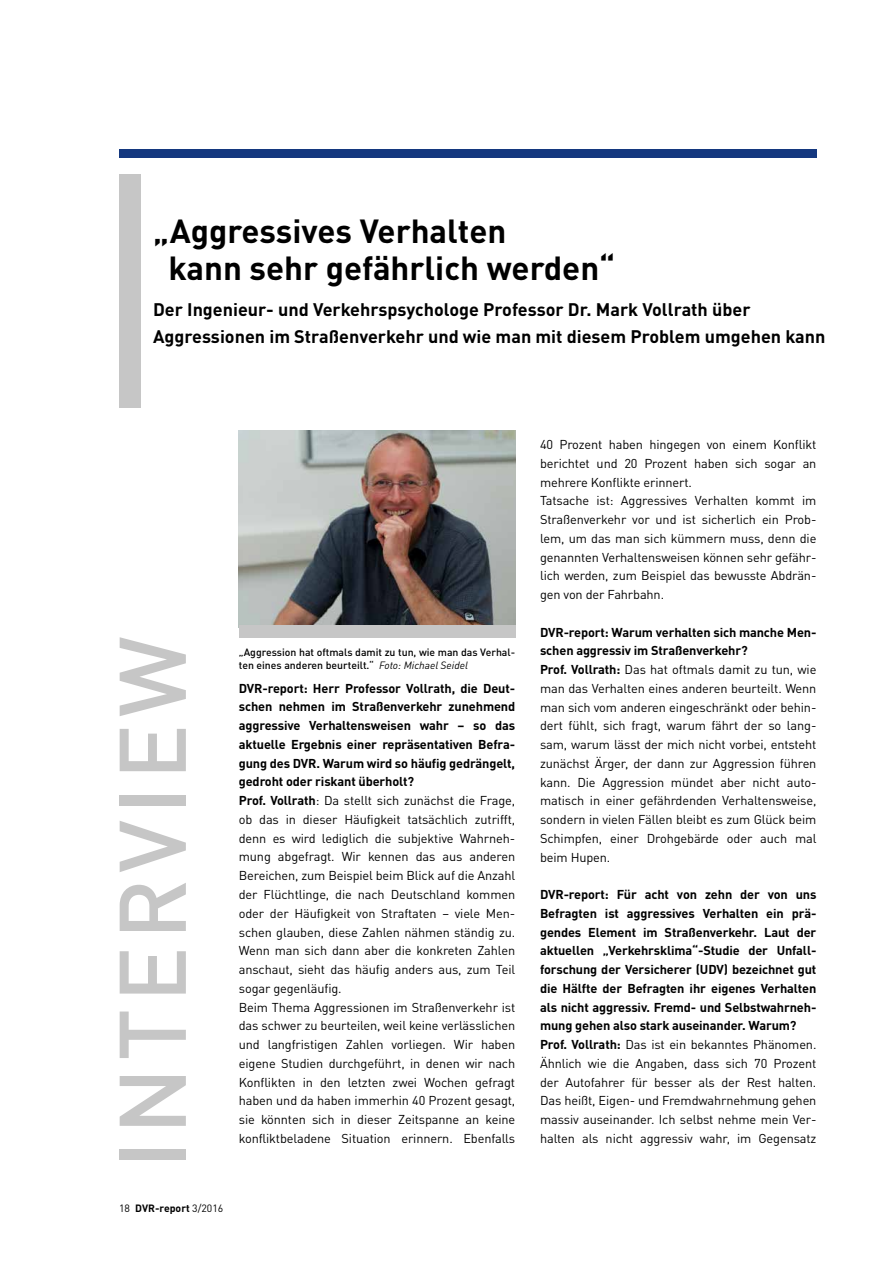
<style>
.page{position:relative;width:893px;height:1263px;background:#fff}
.page>*{position:absolute;margin:0;border:0;box-sizing:border-box;transform-origin:0 0}
.t1{font:500 93px "DINOT";letter-spacing:.07em;color:#c6c6c6}
.t2{font:700 33px/37.5px "DINOT";color:#000}
.t3{font:700 18px/27px "DINOT";color:#000}
.t4{font:12.75px/18.8px "DINOT";letter-spacing:-.01em;color:#000}
.t5{font:700 12.75px/18.8px "DINOT";letter-spacing:-.01em;color:#000}
.t6{font:500 10.5px/13.5px "DINOT";color:#000}
.t7{font:700 10.5px "DINOT";color:#000}
.s1{font-weight:400;font-style:italic}
.s2{font-weight:700}
.s3{font-weight:400}
</style>
<div class="page">
<div style="left:119px;top:149px;width:697px;height:8px;background:#14387f"></div>
<div style="left:119px;top:174px;width:21px;height:234px;background:#c6c6c6"></div>
<img style="left:239px;top:430px;width:276px;height:195px">
<div style="left:239px;top:625px;width:276px;height:13px;background:#c6c6c6"></div>
<h2 class="t2" style="left:168px;top:211px;width:448px;text-indent:-15px">„Aggressives Verhalten<br>kann sehr gefährlich werden“</h2>
<h3 class="t3" style="left:153px;top:295px;width:674px">Der Ingenieur- und Verkehrspsychologe Professor Dr. Mark Vollrath über<br>Aggressionen im Straßenverkehr und wie man mit diesem Problem umgehen kann</h3>
<h1 class="t1" style="left:93px;top:1168px;width:534px;rotate:-90deg">INTERVIEW</h1>
<p class="t6" style="left:239px;top:645px;width:278px">„Aggression hat oftmals damit zu tun, wie man das Verhal&shy;ten eines anderen beurteilt.“ <span class="s1">Foto: Michael Seidel</span></p>
<p class="t4" style="left:239px;top:678px;width:278px"><span class="s2">DVR-report: Herr Professor Vollrath, die Deut&shy;schen nehmen im Straßenverkehr zunehmend aggressive Verhaltensweisen wahr – so das aktuelle Ergebnis einer repräsentativen Befra&shy;gung des DVR. Warum wird so häufig gedrängelt, gedroht oder riskant überholt?<br>Prof. Vollrath</span>: Da stellt sich zunächst die Frage, ob das in dieser Häufigkeit tatsächlich zutrifft, denn es wird lediglich die subjektive Wahrneh&shy;mung abgefragt. Wir kennen das aus anderen Bereichen, zum Beispiel beim Blick auf die Anzahl der Flüchtlinge, die nach Deutschland kommen oder der Häufigkeit von Straftaten – viele Men&shy;schen glauben, diese Zahlen nähmen ständig zu.<br>Wenn man sich dann aber die konkreten Zahlen anschaut, sieht das häufig anders aus, zum Teil sogar gegenläufig.<br>Beim Thema Aggressionen im Straßenverkehr ist das schwer zu beurteilen, weil keine verlässlichen und langfristigen Zahlen vorliegen. Wir haben eigene Studien durchgeführt, in denen wir nach Konflikten in den letzten zwei Wochen gefragt haben und da haben immerhin 40 Prozent gesagt, sie könnten sich in dieser Zeitspanne an keine konfliktbeladene Situation erinnern. Ebenfalls</p>
<p class="t7" style="left:119px;top:1201px;width:106px"><span class="s3">18</span> DVR-report <span class="s3">3/2016</span></p>
<p class="t4" style="left:540px;top:435px;width:278px">40 Prozent haben hingegen von einem Konflikt berichtet und 20 Prozent haben sich sogar an mehrere Konflikte erinnert.<br>Tatsache ist: Aggressives Verhalten kommt im Straßenverkehr vor und ist sicherlich ein Prob&shy;lem, um das man sich kümmern muss, denn die genannten Verhaltensweisen können sehr gefähr&shy;lich werden, zum Beispiel das bewusste Abdrän&shy;gen von der Fahrbahn.</p>
<p class="t4" style="left:540px;top:622px;width:278px"><span class="s2">DVR-report: Warum verhalten sich manche Men&shy;schen aggressiv im Straßenverkehr?<br>Prof. Vollrath:</span> Das hat oftmals damit zu tun, wie man das Verhalten eines anderen beurteilt. Wenn man sich vom anderen eingeschränkt oder behin&shy;dert fühlt, sich fragt, warum fährt der so lang&shy;sam, warum lässt der mich nicht vorbei, entsteht zunächst Ärger, der dann zur Aggression führen kann. Die Aggression mündet aber nicht auto&shy;matisch in einer gefährdenden Verhaltensweise, sondern in vielen Fällen bleibt es zum Glück beim Schimpfen, einer Drohgebärde oder auch mal beim Hupen.</p>
<p class="t5" style="left:540px;top:885px;width:278px">DVR-report: Für acht von zehn der von uns Befragten ist aggressives Verhalten ein prä&shy;gendes Element im Straßenverkehr. Laut der aktuellen „Verkehrsklima“-Studie der Unfall&shy;forschung der Versicherer (UDV) bezeichnet gut die Hälfte der Befragten ihr eigenes Verhalten als nicht aggressiv. Fremd- und Selbstwahrneh&shy;mung gehen also stark auseinander. Warum?<br>Prof. Vollrath: <span class="s3">Das ist ein bekanntes Phänomen.<br>Ähnlich wie die Angaben, dass sich 70 Prozent der Autofahrer für besser als der Rest halten.<br>Das heißt, Eigen- und Fremdwahrnehmung gehen massiv auseinander. Ich selbst nehme mein Ver&shy;halten als nicht aggressiv wahr, im Gegensatz</span></p>
</div>
